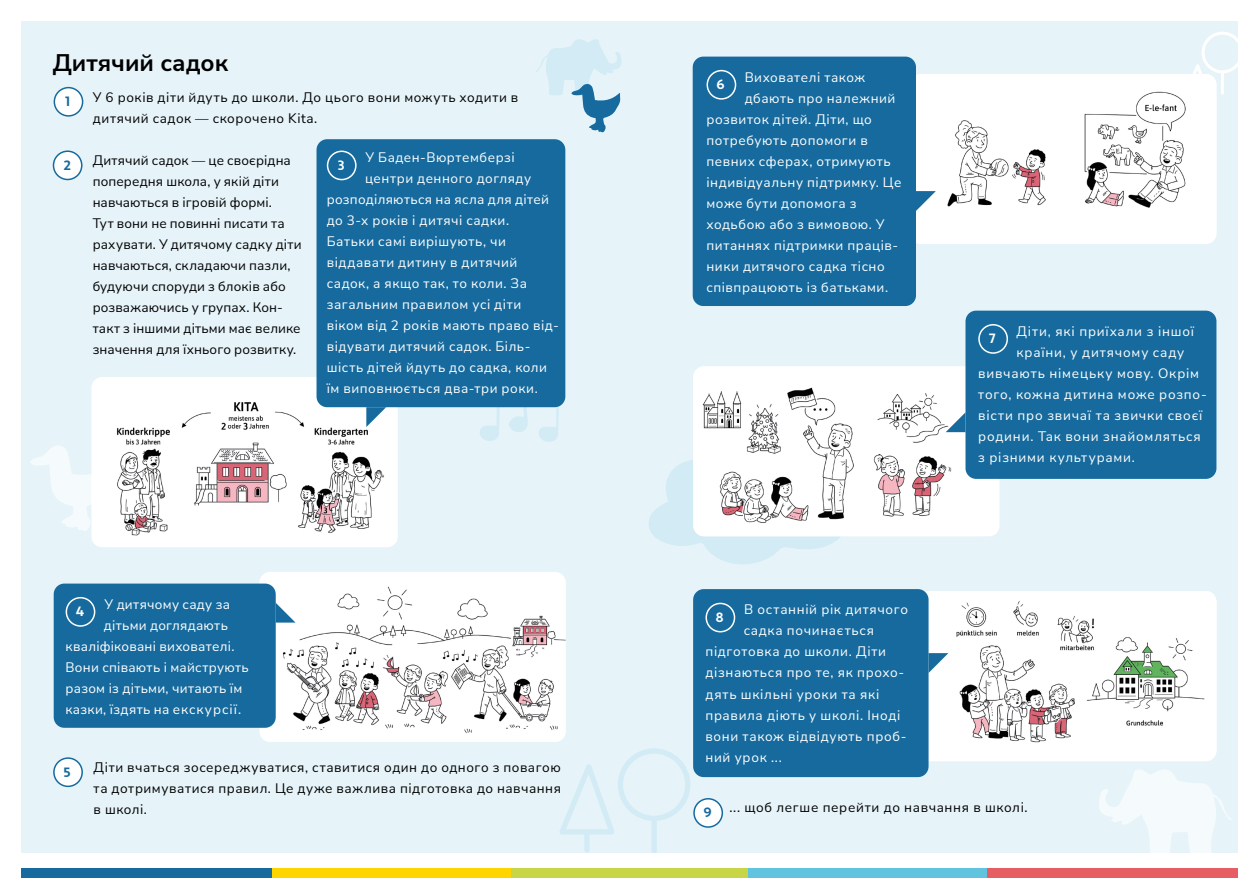
<style>
.page{position:relative;width:1259px;height:893px;background:#fff}
.page>*{position:absolute;margin:0;border:0;box-sizing:border-box;transform-origin:0 0}
.t1{font:700 24px "Nunito Sans";color:#000}
.t2{font:13.5px "Nunito Sans";letter-spacing:.045em;color:#fff}
.t3{font:13.5px/21px "Nunito Sans";letter-spacing:.02em;color:#000;text-align:justify}
.t4{font:13.5px "Nunito Sans";letter-spacing:.02em;color:#fff}
.t5{font:13.5px/21px "Nunito Sans";letter-spacing:.04em;color:#000}
.t6{font:13.5px "Nunito Sans";letter-spacing:.05em;color:#000}
.t7{font:13.5px "Nunito Sans";letter-spacing:.065em;color:#fff}
.t8{font:13.5px "Nunito Sans";letter-spacing:.025em;color:#fff}
.t9{font:700 13.5px "Apertura";color:#fff}
.t10{font:700 13.5px "Apertura";color:#166a9d}
</style>
<div class="page">
<div style="left:21px;top:21px;width:1216px;height:832px;background:#e6f4fa"></div>
<svg style="left:1193px;top:32px;width:44px;height:81px"></svg>
<hr style="left:1221px;top:73px;width:3px;height:20px;background:#fff">
<svg style="left:560px;top:764px;width:54px;height:73px"></svg>
<div style="left:584px;top:834px;width:5px;height:16px;background:#d2ebf5"></div>
<div style="left:618px;top:748px;width:72px;height:73px;border:5px solid #d2ebf5;border-radius:50%"></div>
<div style="left:651px;top:820px;width:5px;height:33px;background:#d2ebf5"></div>
<svg style="left:536px;top:39px;width:85px;height:93px"></svg>
<svg style="left:1099px;top:770px;width:132px;height:83px"></svg>
<svg style="left:30px;top:446px;width:61px;height:85px"></svg>
<svg style="left:649px;top:460px;width:197px;height:104px"></svg>
<div style="left:21px;top:868px;width:251px;height:10px;background:#166a9d"></div>
<div style="left:510px;top:868px;width:238px;height:10px;background:#c7d546"></div>
<div style="left:272px;top:868px;width:238px;height:10px;background:#ffd500"></div>
<div style="left:748px;top:868px;width:239px;height:10px;background:#60c4de"></div>
<div style="left:987px;top:868px;width:250px;height:10px;background:#e65e63"></div>
<svg style="left:508px;top:406px;width:51px;height:36px"></svg>
<svg style="left:478px;top:407px;width:22px;height:34px"></svg>
<div style="left:54px;top:88px;width:29px;height:28px;background:#fff;border-radius:50%"></div>
<div style="left:54px;top:87px;width:29px;height:30px;border:2px solid #166a9d;border-radius:50%"></div>
<div style="left:91px;top:377px;width:307px;height:170px;background:#fff;border-radius:11px"></div>
<img style="left:116px;top:402px;width:281px;height:134px">
<div style="left:316px;top:139px;width:249px;height:268px;background:#166a9d;border-radius:11px"></div>
<svg style="left:366px;top:407px;width:20px;height:20px"></svg>
<div style="left:327px;top:151px;width:29px;height:29px;border:2px solid #fff;border-radius:50%"></div>
<div style="left:54px;top:758px;width:28px;height:28px;background:#fff;border-radius:50%"></div>
<div style="left:53px;top:757px;width:30px;height:30px;border:2px solid #166a9d;border-radius:50%"></div>
<div style="left:53px;top:151px;width:29px;height:28px;background:#fff;border-radius:50%"></div>
<div style="left:53px;top:150px;width:29px;height:30px;border:2px solid #166a9d;border-radius:50%"></div>
<div style="left:259px;top:572px;width:307px;height:170px;background:#fff;border-radius:11px"></div>
<img style="left:272px;top:579px;width:294px;height:158px">
<div style="left:54px;top:584px;width:222px;height:144px;background:#166a9d;border-radius:11px"></div>
<div style="left:66px;top:597px;width:29px;height:30px;border:2px solid #fff;border-radius:50%"></div>
<svg style="left:276px;top:603px;width:19px;height:20px"></svg>
<div style="left:910px;top:74px;width:306px;height:170px;background:#fff;border-radius:11px"></div>
<img style="left:947px;top:74px;width:269px;height:164px">
<div style="left:692px;top:57px;width:224px;height:249px;background:#166a9d;border-radius:11px"></div>
<div style="left:706px;top:70px;width:30px;height:30px;border:2px solid #fff;border-radius:50%"></div>
<svg style="left:916px;top:191px;width:20px;height:20px"></svg>
<img style="left:928px;top:591px;width:288px;height:169px">
<svg style="left:928px;top:653px;width:20px;height:20px"></svg>
<div style="left:693px;top:589px;width:235px;height:188px;background:#166a9d;border-radius:11px"></div>
<div style="left:705px;top:603px;width:30px;height:29px;border:2px solid #fff;border-radius:50%"></div>
<div style="left:694px;top:799px;width:28px;height:28px;background:#fff;border-radius:50%"></div>
<div style="left:693px;top:798px;width:30px;height:30px;border:2px solid #166a9d;border-radius:50%"></div>
<div style="left:693px;top:366px;width:306px;height:170px;background:#fff;border-radius:11px"></div>
<img style="left:693px;top:371px;width:272px;height:165px">
<div style="left:965px;top:311px;width:251px;height:168px;background:#166a9d;border-radius:11px"></div>
<div style="left:978px;top:324px;width:30px;height:30px;border:2px solid #fff;border-radius:50%"></div>
<svg style="left:945px;top:412px;width:20px;height:20px"></svg>
<h1 class="t1" style="left:53px;top:46px;width:177px">Дитячий садок</h1>
<p class="t10" style="left:65px;top:93px;width:7px">1</p>
<p class="t10" style="left:63px;top:157px;width:9px">2</p>
<p class="t5" style="left:93px;top:86px;width:427px">У 6 років діти йдуть до школи. До цього вони можуть ходити в дитячий садок — скорочено Kita.</p>
<p class="t3" style="left:93px;top:150px;width:210px;text-align:left">Дитячий садок — це своєрідна попередня школа, у якій діти навчаються в ігровій формі.<br>Тут вони не повинні писати та рахувати. У дитячому садку діти навчаються, складаючи пазли, будуючи споруди з блоків або розважаючись у групах. Кон&shy;такт з іншими дітьми має велике значення для їхнього розвитку.</p>
<p class="t2" style="left:365px;top:148px;width:151px">У Баден-Вюртемберзі</p>
<p class="t2" style="left:365px;top:169px;width:168px">центри денного догляду</p>
<p class="t4" style="left:327px;top:190px;width:224px">розподіляються на ясла для дітей</p>
<p class="t2" style="left:327px;top:211px;width:184px">до 3-х років і дитячі садки.</p>
<p class="t2" style="left:327px;top:232px;width:181px">Батьки самі вирішують, чи</p>
<p class="t2" style="left:327px;top:253px;width:192px">віддавати дитину в дитячий</p>
<p class="t2" style="left:327px;top:274px;width:202px">садок, а якщо так, то коли. За</p>
<p class="t2" style="left:327px;top:295px;width:196px">загальним правилом усі діти</p>
<p class="t2" style="left:327px;top:316px;width:234px">віком від 2 років мають право від-</p>
<p class="t2" style="left:327px;top:337px;width:205px">відувати дитячий садок. Біль-</p>
<p class="t2" style="left:327px;top:358px;width:222px">шість дітей йдуть до садка, коли</p>
<p class="t2" style="left:327px;top:379px;width:212px">їм виповнюється два-три роки.</p>
<p class="t9" style="left:338px;top:157px;width:8px">3</p>
<p class="t8" style="left:105px;top:595px;width:127px">У дитячому саду за</p>
<p class="t4" style="left:104px;top:616px;width:126px">дітьми доглядають</p>
<p class="t4" style="left:66px;top:637px;width:170px">кваліфіковані вихователі.</p>
<p class="t4" style="left:66px;top:658px;width:185px">Вони співають і майструють</p>
<p class="t4" style="left:66px;top:679px;width:178px">разом із дітьми, читають їм</p>
<p class="t2" style="left:66px;top:700px;width:177px">казки, їздять на екскурсії.</p>
<p class="t9" style="left:76px;top:603px;width:10px">4</p>
<p class="t10" style="left:64px;top:764px;width:8px">5</p>
<p class="t3" style="left:94px;top:756px;width:469px">Діти вчаться зосереджуватися, ставитися один до одного з повагою та дотримуватися правил. Це дуже важлива підготовка до навчання в школі.</p>
<p class="t2" style="left:744px;top:68px;width:122px">Вихователі також</p>
<p class="t2" style="left:745px;top:89px;width:152px">дбають про належний</p>
<p class="t2" style="left:706px;top:110px;width:167px">розвиток дітей. Діти, що</p>
<p class="t2" style="left:706px;top:131px;width:163px">потребують допомоги в</p>
<p class="t2" style="left:706px;top:152px;width:186px">певних сферах, отримують</p>
<p class="t2" style="left:706px;top:173px;width:196px">індивідуальну підтримку. Це</p>
<p class="t2" style="left:706px;top:194px;width:152px">може бути допомога з</p>
<p class="t2" style="left:706px;top:215px;width:179px">ходьбою або з вимовою. У</p>
<p class="t2" style="left:706px;top:236px;width:193px">питаннях підтримки праців-</p>
<p class="t2" style="left:706px;top:257px;width:180px">ники дитячого садка тісно</p>
<p class="t2" style="left:706px;top:278px;width:183px">співпрацюють із батьками.</p>
<p class="t9" style="left:716px;top:76px;width:10px">6</p>
<p class="t2" style="left:1016px;top:322px;width:179px">Діти, які приїхали з іншої</p>
<p class="t2" style="left:1016px;top:343px;width:169px">країни, у дитячому саду</p>
<p class="t2" style="left:978px;top:364px;width:222px">вивчають німецьку мову. Окрім</p>
<p class="t2" style="left:978px;top:385px;width:230px">того, кожна дитина може розпо-</p>
<p class="t7" style="left:978px;top:406px;width:226px">вісти про звичаї та звички своєї</p>
<p class="t2" style="left:978px;top:427px;width:224px">родини. Так вони знайомляться</p>
<p class="t2" style="left:978px;top:448px;width:158px">з різними культурами.</p>
<p class="t9" style="left:989px;top:330px;width:8px">7</p>
<p class="t2" style="left:744px;top:600px;width:165px">В останній рік дитячого</p>
<p class="t2" style="left:744px;top:621px;width:132px">садка починається</p>
<p class="t2" style="left:705px;top:642px;width:182px">підготовка до школи. Діти</p>
<p class="t2" style="left:705px;top:663px;width:200px">дізнаються про те, як прохо-</p>
<p class="t2" style="left:705px;top:684px;width:175px">дять шкільні уроки та які</p>
<p class="t2" style="left:705px;top:705px;width:196px">правила діють у школі. Іноді</p>
<p class="t2" style="left:705px;top:726px;width:203px">вони також відвідують проб-</p>
<p class="t2" style="left:705px;top:747px;width:78px">ний урок ...</p>
<p class="t6" style="left:729px;top:798px;width:300px">... щоб легше перейти до навчання в школі.</p>
<p class="t9" style="left:715px;top:609px;width:10px">8</p>
<p class="t10" style="left:703px;top:804px;width:10px">9</p>
</div>
